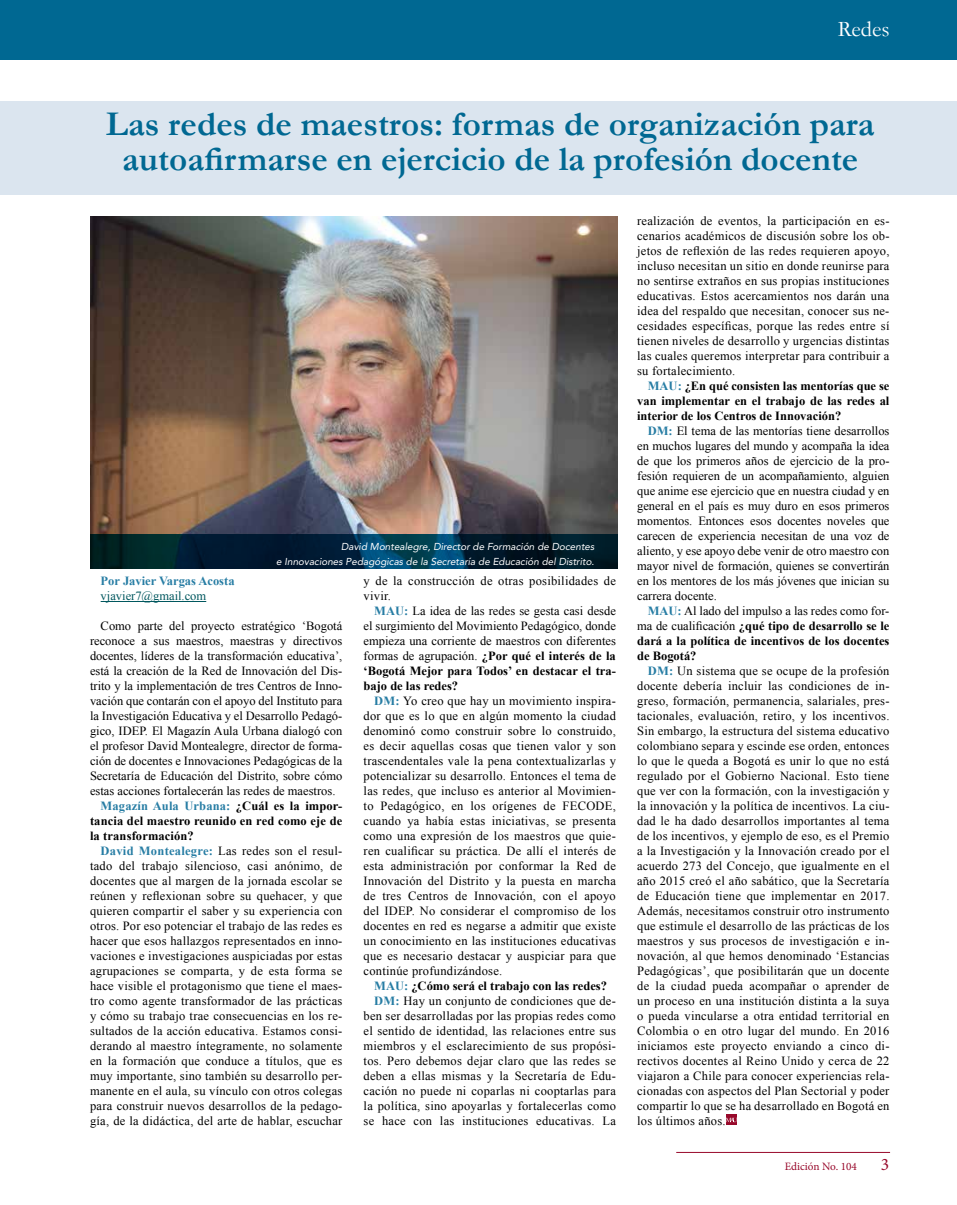
<style>
.page{position:relative;width:957px;height:1205px;background:#fff}
.page>*{position:absolute;margin:0;border:0;box-sizing:border-box;transform-origin:0 0}
.t1{font:700 35px/35px "Garamond";color:#006892;text-align:center}
.t2{font:22.5px "Garamond";color:#fff}
.t3{font:17.5px "Minion Pro";color:#98092b}
.t4{font:12.5px/15px "Times New Roman";letter-spacing:.02em;color:#000;text-align:justify}
.t5{font:12.5px "Times New Roman";color:#000}
.t6{font:700 12.5px/15px "Times New Roman";color:#000;text-align:justify}
.t7{font:700 12.5px "Times New Roman";letter-spacing:.01em;color:#277da4}
.t8{font:12.5px "Times New Roman";color:#00575e}
.t9{font:11.25px "Minion Pro";color:#98092b}
.t10{font:italic 10px/15px "Avenir LT Std";color:#fff;text-align:right}
.s1{color:#000}
.s2{font-weight:700;color:#277da4}
.s3{font-weight:700}
.s4{color:#277da4}
.s5{font-weight:400}
</style>
<div class="page">
<hr style="left:676px;top:1152px;width:214px;height:1px;background:#98092b">
<div style="left:1px;top:101px;width:956px;height:94px;background:#dbe5ef"></div>
<hr style="left:101px;top:601px;width:105px;height:1px;background:#00575e">
<div style="left:726px;top:1114px;width:11px;height:11px;background:#98092b"></div>
<svg style="left:726px;top:1117px;width:11px;height:5px"></svg>
<img style="left:90px;top:216px;width:528px;height:318px">
<svg style="left:90px;top:534px;width:528px;height:35px;background:#002437"></svg>
<div style="left:0;top:0;width:957px;height:60px;background:#006892"></div>
<h2 class="t2" style="left:838px;top:16px;width:53px">Redes</h2>
<h1 class="t1" style="left:106px;top:106px;width:770px">Las redes de maestros: formas de organización para autoafirmarse en ejercicio de la profesión docente</h1>
<p class="t10" style="left:276px;top:539px;width:320px">David Montealegre, Director de Formación de Docentes<br>e Innovaciones Pedagógicas de la Secretaría de Educación del Distrito.</p>
<p class="t7" style="left:101px;top:572px;width:135px">Por Javier Vargas Acosta</p>
<p class="t8" style="left:101px;top:587px;width:107px">vjavier7@gmail.com</p>
<p class="t5" style="left:101px;top:617px;width:243px">Como parte del proyecto estratégico ‘Bogotá</p>
<p class="t5" style="left:90px;top:632px;width:254px">reconoce a sus maestros, maestras y directivos</p>
<p class="t5" style="left:90px;top:647px;width:254px">docentes, líderes de la transformación educativa’,</p>
<p class="t5" style="left:90px;top:662px;width:254px">está la creación de la Red de Innovación del Dis-</p>
<p class="t5" style="left:90px;top:677px;width:254px">trito y la implementación de tres Centros de Inno-</p>
<p class="t5" style="left:90px;top:692px;width:254px">vación que contarán con el apoyo del Instituto para</p>
<p class="t5" style="left:90px;top:707px;width:254px">la Investigación Educativa y el Desarrollo Pedagó-</p>
<p class="t5" style="left:90px;top:722px;width:254px">gico, IDEP. El Magazín Aula Urbana dialogó con</p>
<p class="t5" style="left:90px;top:737px;width:254px">el profesor David Montealegre, director de forma-</p>
<p class="t5" style="left:90px;top:752px;width:254px">ción de docentes e Innovaciones Pedagógicas de la</p>
<p class="t5" style="left:90px;top:767px;width:254px">Secretaría de Educación del Distrito, sobre cómo</p>
<p class="t5" style="left:90px;top:782px;width:247px">estas acciones fortalecerán las redes de maestros.</p>
<p class="t7" style="left:101px;top:797px;width:243px">Magazín Aula Urbana: <span class="s1">¿Cuál es la impor-</span></p>
<p class="t6" style="left:90px;top:813px;width:254px">tancia del maestro reunido en red como eje de</p>
<p class="t6" style="left:90px;top:828px;width:105px">la transformación?</p>
<p class="t4" style="left:101px;top:843px;width:243px"><span class="s2">David Montealegre:</span> Las redes son el resul-</p>
<p class="t4" style="left:90px;top:858px;width:254px">tado del trabajo silencioso, casi anónimo, de</p>
<p class="t4" style="left:90px;top:873px;width:254px">docentes que al margen de la jornada escolar se</p>
<p class="t4" style="left:90px;top:888px;width:254px">reúnen y reflexionan sobre su quehacer, y que</p>
<p class="t4" style="left:90px;top:903px;width:254px">quieren compartir el saber y su experiencia con</p>
<p class="t4" style="left:90px;top:918px;width:254px">otros. Por eso potenciar el trabajo de las redes es</p>
<p class="t4" style="left:90px;top:933px;width:254px">hacer que esos hallazgos representados en inno-</p>
<p class="t4" style="left:90px;top:948px;width:254px">vaciones e investigaciones auspiciadas por estas</p>
<p class="t4" style="left:90px;top:963px;width:254px">agrupaciones se comparta, y de esta forma se</p>
<p class="t4" style="left:90px;top:978px;width:254px">hace visible el protagonismo que tiene el maes-</p>
<p class="t4" style="left:90px;top:993px;width:254px">tro como agente transformador de las prácticas</p>
<p class="t4" style="left:90px;top:1008px;width:254px">y cómo su trabajo trae consecuencias en los re-</p>
<p class="t4" style="left:90px;top:1023px;width:254px">sultados de la acción educativa. Estamos consi-</p>
<p class="t4" style="left:90px;top:1038px;width:254px">derando al maestro íntegramente, no solamente</p>
<p class="t4" style="left:90px;top:1053px;width:254px">en la formación que conduce a títulos, que es</p>
<p class="t4" style="left:90px;top:1068px;width:254px">muy importante, sino también su desarrollo per-</p>
<p class="t4" style="left:90px;top:1083px;width:254px">manente en el aula, su vínculo con otros colegas</p>
<p class="t4" style="left:90px;top:1098px;width:254px">para construir nuevos desarrollos de la pedago-</p>
<p class="t4" style="left:90px;top:1113px;width:254px">gía, de la didáctica, del arte de hablar, escuchar</p>
<p class="t4" style="left:363px;top:573px;width:254px">y de la construcción de otras posibilidades de vivir.</p>
<p class="t4" style="left:363px;top:603px;width:254px;text-indent:11px"><span class="s2">MAU:</span> La idea de las redes se gesta casi desde el surgimiento del Movimiento Pedagógico, donde empieza una corriente de maestros con diferentes formas de agrupación. <span class="s3">¿Por qué el interés de la ‘Bogotá Mejor para Todos’ en destacar el tra&shy;bajo de las redes?</span></p>
<p class="t4" style="left:363px;top:693px;width:254px;text-indent:11px"><span class="s2">DM:</span> Yo creo que hay un movimiento inspira&shy;dor que es lo que en algún momento la ciudad denominó como construir sobre lo construido, es decir aquellas cosas que tienen valor y son trascendentales vale la pena contextualizarlas y potencializar su desarrollo. Entonces el tema de las redes, que incluso es anterior al Movimien&shy;to Pedagógico, en los orígenes de FECODE, cuando ya había estas iniciativas, se presenta como una expresión de los maestros que quie&shy;ren cualificar su práctica. De allí el interés de esta administración por conformar la Red de Innovación del Distrito y la puesta en marcha de tres Centros de Innovación, con el apoyo del IDEP. No considerar el compromiso de los docentes en red es negarse a admitir que existe un conocimiento en las instituciones educativas que es necesario destacar y auspiciar para que continúe profundizándose.</p>
<p class="t6" style="left:374px;top:978px;width:234px"><span class="s4">MAU:</span> ¿Cómo será el trabajo con las redes?</p>
<p class="t4" style="left:374px;top:993px;width:243px"><span class="s2">DM:</span> Hay un conjunto de condiciones que de-</p>
<p class="t4" style="left:363px;top:1008px;width:254px">ben ser desarrolladas por las propias redes como</p>
<p class="t4" style="left:363px;top:1023px;width:254px">el sentido de identidad, las relaciones entre sus</p>
<p class="t4" style="left:363px;top:1038px;width:254px">miembros y el esclarecimiento de sus propósi-</p>
<p class="t4" style="left:363px;top:1053px;width:254px">tos. Pero debemos dejar claro que las redes se</p>
<p class="t4" style="left:363px;top:1068px;width:254px">deben a ellas mismas y la Secretaría de Edu-</p>
<p class="t4" style="left:363px;top:1083px;width:254px">cación no puede ni coparlas ni cooptarlas para</p>
<p class="t4" style="left:363px;top:1098px;width:254px">la política, sino apoyarlas y fortalecerlas como</p>
<p class="t4" style="left:363px;top:1113px;width:254px">se hace con las instituciones educativas. La</p>
<p class="t4" style="left:637px;top:213px;width:254px">realización de eventos, la participación en es&shy;cenarios académicos de discusión sobre los ob&shy;jetos de reflexión de las redes requieren apoyo, incluso necesitan un sitio en donde reunirse para no sentirse extraños en sus propias instituciones educativas. Estos acercamientos nos darán una idea del respaldo que necesitan, conocer sus ne&shy;cesidades específicas, porque las redes entre sí tienen niveles de desarrollo y urgencias distintas las cuales queremos interpretar para contribuir a su fortalecimiento.</p>
<p class="t6" style="left:637px;top:378px;width:254px;text-indent:11px"><span class="s4">MAU:</span> ¿En qué consisten las mentorías que se van implementar en el trabajo de las redes al interior de los Centros de Innovación?</p>
<p class="t4" style="left:637px;top:423px;width:254px;text-indent:11px"><span class="s2">DM:</span> El tema de las mentorías tiene desarrollos en muchos lugares del mundo y acompaña la idea de que los primeros años de ejercicio de la pro&shy;fesión requieren de un acompañamiento, alguien que anime ese ejercicio que en nuestra ciudad y en general en el país es muy duro en esos primeros momentos. Entonces esos docentes noveles que carecen de experiencia necesitan de una voz de aliento, y ese apoyo debe venir de otro maestro con mayor nivel de formación, quienes se convertirán en los mentores de los más jóvenes que inician su carrera docente.</p>
<p class="t6" style="left:637px;top:603px;width:254px;text-indent:11px"><span class="s4">MAU:</span> <span class="s5">Al lado del impulso a las redes como for&shy;ma de cualificación</span> ¿qué tipo de desarrollo se le dará a la política de incentivos de los docentes de Bogotá?</p>
<p class="t4" style="left:637px;top:663px;width:254px;text-indent:11px"><span class="s2">DM:</span> Un sistema que se ocupe de la profesión docente debería incluir las condiciones de in&shy;greso, formación, permanencia, salariales, pres&shy;tacionales, evaluación, retiro, y los incentivos.<br>Sin embargo, la estructura del sistema educativo colombiano separa y escinde ese orden, entonces lo que le queda a Bogotá es unir lo que no está regulado por el Gobierno Nacional. Esto tiene que ver con la formación, con la investigación y la innovación y la política de incentivos. La ciu&shy;dad le ha dado desarrollos importantes al tema de los incentivos, y ejemplo de eso, es el Premio a la Investigación y la Innovación creado por el acuerdo 273 del Concejo, que igualmente en el año 2015 creó el año sabático, que la Secretaría de Educación tiene que implementar en 2017.<br>Además, necesitamos construir otro instrumento que estimule el desarrollo de las prácticas de los maestros y sus procesos de investigación e in&shy;novación, al que hemos denominado ‘Estancias Pedagógicas’, que posibilitarán que un docente de la ciudad pueda acompañar o aprender de un proceso en una institución distinta a la suya o pueda vincularse a otra entidad territorial en Colombia o en otro lugar del mundo. En 2016 iniciamos este proyecto enviando a cinco di&shy;rectivos docentes al Reino Unido y cerca de 22 viajaron a Chile para conocer experiencias rela&shy;cionadas con aspectos del Plan Sectorial y poder compartir lo que se ha desarrollado en Bogotá en los últimos años.</p>
<p class="t9" style="left:784px;top:1159px;width:74px">Edición No. 104</p>
<h3 class="t3" style="left:880px;top:1153px;width:10px">3</h3>
</div>
